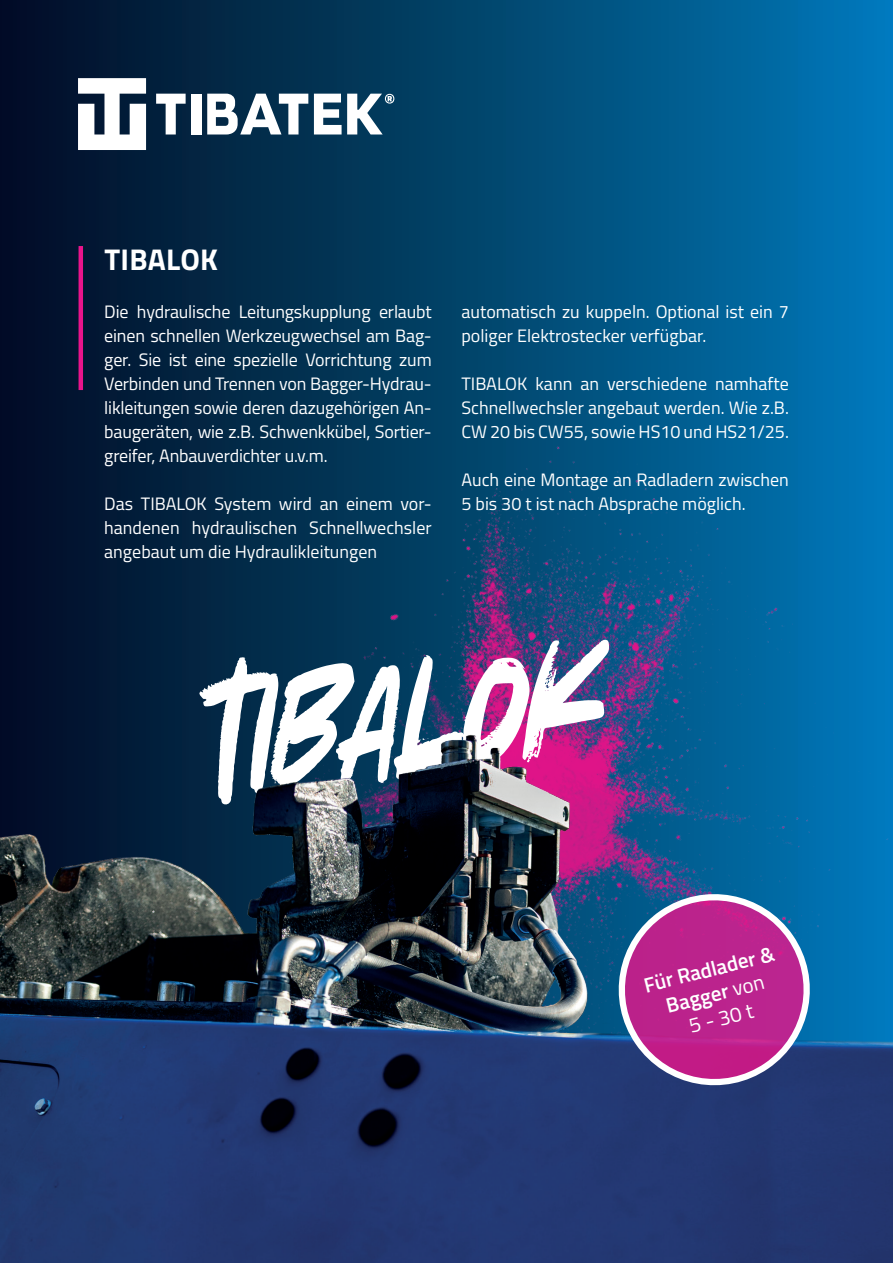
<style>
.page{position:relative;width:893px;height:1263px;background:#fff}
.page>*{position:absolute;margin:0;border:0;box-sizing:border-box;transform-origin:0 0}
.t1{font:164.4px "Good Looking Karma";color:#fff}
.t2{font:700 30px "Titillium Web";letter-spacing:.01em;color:#fff}
.t3{font:600 21px "Titillium Web";color:#fff}
.t4{font:21px "Titillium Web";color:#fff}
.t5{font:18px/24px "Titillium Web";color:#fff;text-align:justify}
.s1{font-weight:400}
</style>
<div class="page">
<div style="left:0;top:0;width:893px;height:1263px;background:linear-gradient(to right,#030c20,#0078b6)"></div>
<img style="left:134px;top:374px;width:759px;height:64px">
<img style="left:0;top:438px;width:893px;height:825px">
<hr style="left:79px;top:246px;width:4px;height:144px;background:#ea148b">
<svg style="left:78px;top:78px;width:68px;height:72px"></svg>
<svg style="left:156px;top:94px;width:30px;height:40px"></svg>
<div style="left:191px;top:94px;width:10px;height:40px;background:#fff"></div>
<svg style="left:207px;top:94px;width:101px;height:40px"></svg>
<svg style="left:314px;top:94px;width:80px;height:40px"></svg>
<svg style="left:609px;top:884px;width:210px;height:211px;background:#864495"></svg>
<p class="t2" style="left:104px;top:237px;width:115px">TIBALOK</p>
<p class="t5" style="left:104px;top:299px;width:329px">Die hydraulische Leitungskupplung erlaubt einen schnellen Werkzeugwechsel am Bag&shy;ger. Sie ist eine spezielle Vorrichtung zum Verbinden und Trennen von Bagger-Hydrau&shy;likleitungen sowie deren dazugehörigen An&shy;baugeräten, wie z.B. Schwenkkübel, Sortier&shy;greifer, Anbauverdichter u.v.m.</p>
<p class="t5" style="left:104px;top:491px;width:329px">Das TIBALOK System wird an einem vor&shy;handenen hydraulischen Schnellwechsler angebaut um die Hydraulikleitungen</p>
<p class="t5" style="left:461px;top:299px;width:329px">automatisch zu kuppeln. Optional ist ein 7 poliger Elektrostecker verfügbar.</p>
<p class="t5" style="left:461px;top:371px;width:329px">TIBALOK kann an verschiedene namhafte Schnellwechsler angebaut werden. Wie z.B.<br>CW 20 bis CW55, sowie HS10 und HS21/25.</p>
<p class="t5" style="left:461px;top:467px;width:329px">Auch eine Montage an Radladern zwischen<br>5 bis 30 t ist nach Absprache möglich.</p>
<p class="t1" style="left:189px;top:628px;width:404px;rotate:-7deg">tIbalOk</p>
<p class="t3" style="left:640px;top:970px;width:135px;rotate:-14deg">Für Radlader &amp;</p>
<p class="t3" style="left:663px;top:990px;width:102px;rotate:-14deg">Bagger <span class="s1">von</span></p>
<p class="t4" style="left:686px;top:1011px;width:67px;rotate:-14deg">5 - 30 t</p>
</div>
